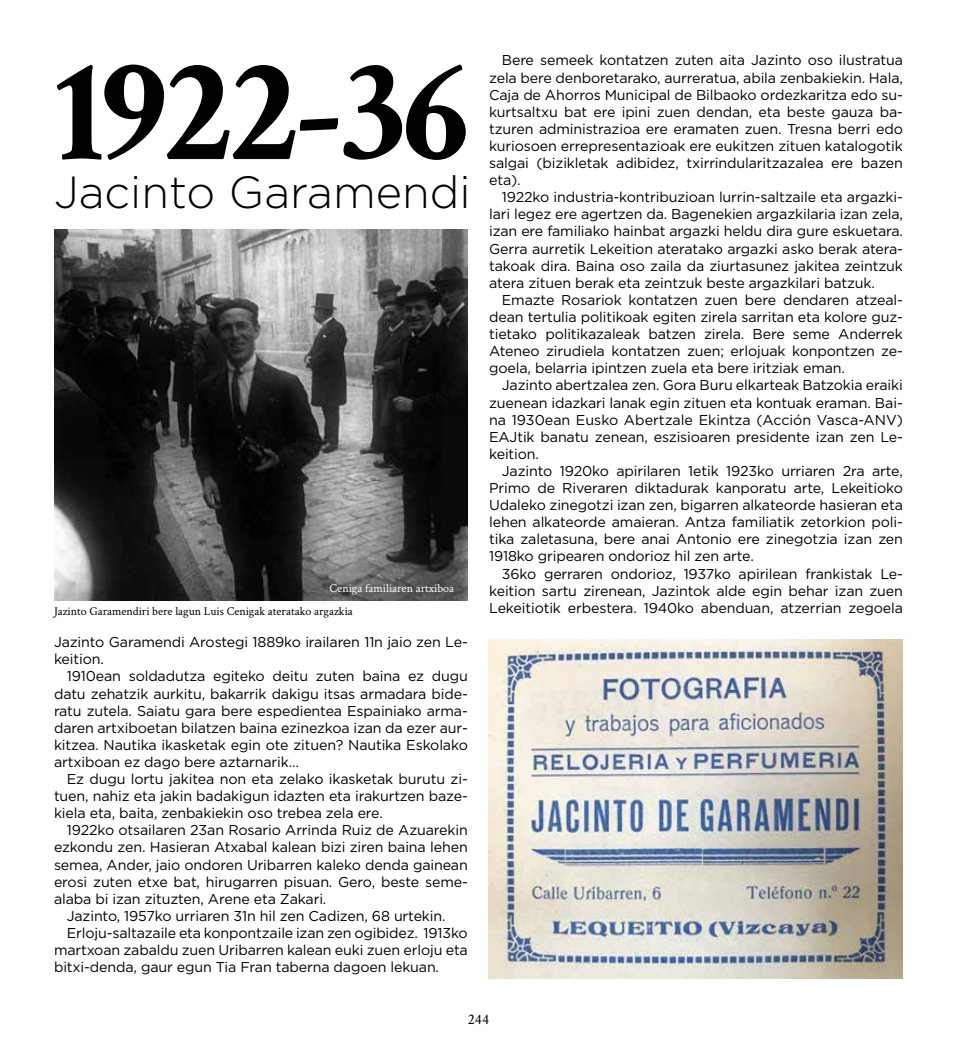
<style>
.page{position:relative;width:957px;height:1042px;background:#fff}
.page>*{position:absolute;margin:0;border:0;box-sizing:border-box;transform-origin:0 0}
.t1{font:700 150px "Crimson Text";letter-spacing:-.025em;color:#000}
.t2{font:300 45px "Gotham";color:#000}
.t3{font:15px "Crimson Text";color:#000}
.t4{font:14.25px/17.1px "Gotham";letter-spacing:-.01em;color:#000;text-align:justify}
.t5{font:12px "Crimson Text";color:#000}
.t6{font:12px "Crimson Text";color:#fff}
</style>
<div class="page">
<img style="left:488px;top:639px;width:415px;height:339px">
<img style="left:54px;top:229px;width:414px;height:371px">
<h1 class="t1" style="left:54px;top:20px;width:417px">1922-36</h1>
<h2 class="t2" style="left:54px;top:164px;width:418px">Jacinto Garamendi</h2>
<p class="t6" style="left:330px;top:580px;width:126px">Ceniga familiaren artxiboa</p>
<p class="t5" style="left:54px;top:603px;width:300px">Jazinto Garamendiri bere lagun Luis Cenigak ateratako argazkia</p>
<p class="t4" style="left:54px;top:633px;width:415px">Jazinto Garamendi Arostegi 1889ko irailaren 11n jaio zen Le&shy;keition.</p>
<p class="t4" style="left:54px;top:667px;width:415px;text-indent:13px">1910ean soldadutza egiteko deitu zuten baina ez dugu datu zehatzik aurkitu, bakarrik dakigu itsas armadara bide&shy;ratu zutela. Saiatu gara bere espedientea Espainiako arma&shy;daren artxiboetan bilatzen baina ezinezkoa izan da ezer aur&shy;kitzea. Nautika ikasketak egin ote zituen? Nautika Eskolako artxiboan ez dago bere aztarnarik…</p>
<p class="t4" style="left:54px;top:770px;width:415px;text-indent:13px">Ez dugu lortu jakitea non eta zelako ikasketak burutu zi&shy;tuen, nahiz eta jakin badakigun idazten eta irakurtzen baze&shy;kiela eta, baita, zenbakiekin oso trebea zela ere.</p>
<p class="t4" style="left:67px;top:821px;width:402px">1922ko otsailaren 23an Rosario Arrinda Ruiz de Azuarekin</p>
<p class="t4" style="left:54px;top:838px;width:415px">ezkondu zen. Hasieran Atxabal kalean bizi ziren baina lehen</p>
<p class="t4" style="left:54px;top:855px;width:415px">semea, Ander, jaio ondoren Uribarren kaleko denda gainean</p>
<p class="t4" style="left:54px;top:873px;width:415px">erosi zuten etxe bat, hirugarren pisuan. Gero, beste seme-</p>
<p class="t4" style="left:54px;top:890px;width:274px">alaba bi izan zituzten, Arene eta Zakari.</p>
<p class="t4" style="left:67px;top:907px;width:380px">Jazinto, 1957ko urriaren 31n hil zen Cadizen, 68 urtekin.</p>
<p class="t4" style="left:67px;top:924px;width:402px">Erloju-saltazaile eta konpontzaile izan zen ogibidez. 1913ko</p>
<p class="t4" style="left:54px;top:941px;width:415px">martxoan zabaldu zuen Uribarren kalean euki zuen erloju eta</p>
<p class="t4" style="left:54px;top:958px;width:386px">bitxi-denda, gaur egun Tia Fran taberna dagoen lekuan.</p>
<p class="t4" style="left:489px;top:52px;width:415px;text-indent:13px">Bere semeek kontatzen zuten aita Jazinto oso ilustratua zela bere denboretarako, aurreratua, abila zenbakiekin. Hala, Caja de Ahorros Municipal de Bilbaoko ordezkaritza edo su&shy;kurtsaltxu bat ere ipini zuen dendan, eta beste gauza ba&shy;tzuren administrazioa ere eramaten zuen. Tresna berri edo kuriosoen errepresentazioak ere eukitzen zituen katalogotik salgai (bizikletak adibidez, txirrindularitzazalea ere bazen eta).</p>
<p class="t4" style="left:489px;top:188px;width:415px;text-indent:13px">1922ko industria-kontribuzioan lurrin-saltzaile eta argazki&shy;lari legez ere agertzen da. Bagenekien argazkilaria izan zela, izan ere familiako hainbat argazki heldu dira gure eskuetara.<br>Gerra aurretik Lekeition ateratako argazki asko berak atera&shy;takoak dira. Baina oso zaila da ziurtasunez jakitea zeintzuk atera zituen berak eta zeintzuk beste argazkilari batzuk.</p>
<p class="t4" style="left:489px;top:291px;width:415px;text-indent:13px">Emazte Rosariok kontatzen zuen bere dendaren atzeal&shy;dean tertulia politikoak egiten zirela sarritan eta kolore guz&shy;tietako politikazaleak batzen zirela. Bere seme Anderrek Ateneo zirudiela kontatzen zuen; erlojuak konpontzen ze&shy;goela, belarria ipintzen zuela eta bere iritziak eman.</p>
<p class="t4" style="left:489px;top:376px;width:415px;text-indent:13px">Jazinto abertzalea zen. Gora Buru elkarteak Batzokia eraiki zuenean idazkari lanak egin zituen eta kontuak eraman. Bai&shy;na 1930ean Eusko Abertzale Ekintza (Acción Vasca-ANV)<br>EAJtik banatu zenean, eszisioaren presidente izan zen Le&shy;keition.</p>
<p class="t4" style="left:489px;top:462px;width:415px;text-indent:13px">Jazinto 1920ko apirilaren 1etik 1923ko urriaren 2ra arte, Primo de Riveraren diktadurak kanporatu arte, Lekeitioko Udaleko zinegotzi izan zen, bigarren alkateorde hasieran eta lehen alkateorde amaieran. Antza familiatik zetorkion poli&shy;tika zaletasuna, bere anai Antonio ere zinegotzia izan zen 1918ko gripearen ondorioz hil zen arte.</p>
<p class="t4" style="left:489px;top:565px;width:415px;text-indent:13px">36ko gerraren ondorioz, 1937ko apirilean frankistak Le&shy;keition sartu zirenean, Jazintok alde egin behar izan zuen Lekeitiotik erbestera. 1940ko abenduan, atzerrian zegoela</p>
<p class="t3" style="left:468px;top:1009px;width:23px">244</p>
</div>
